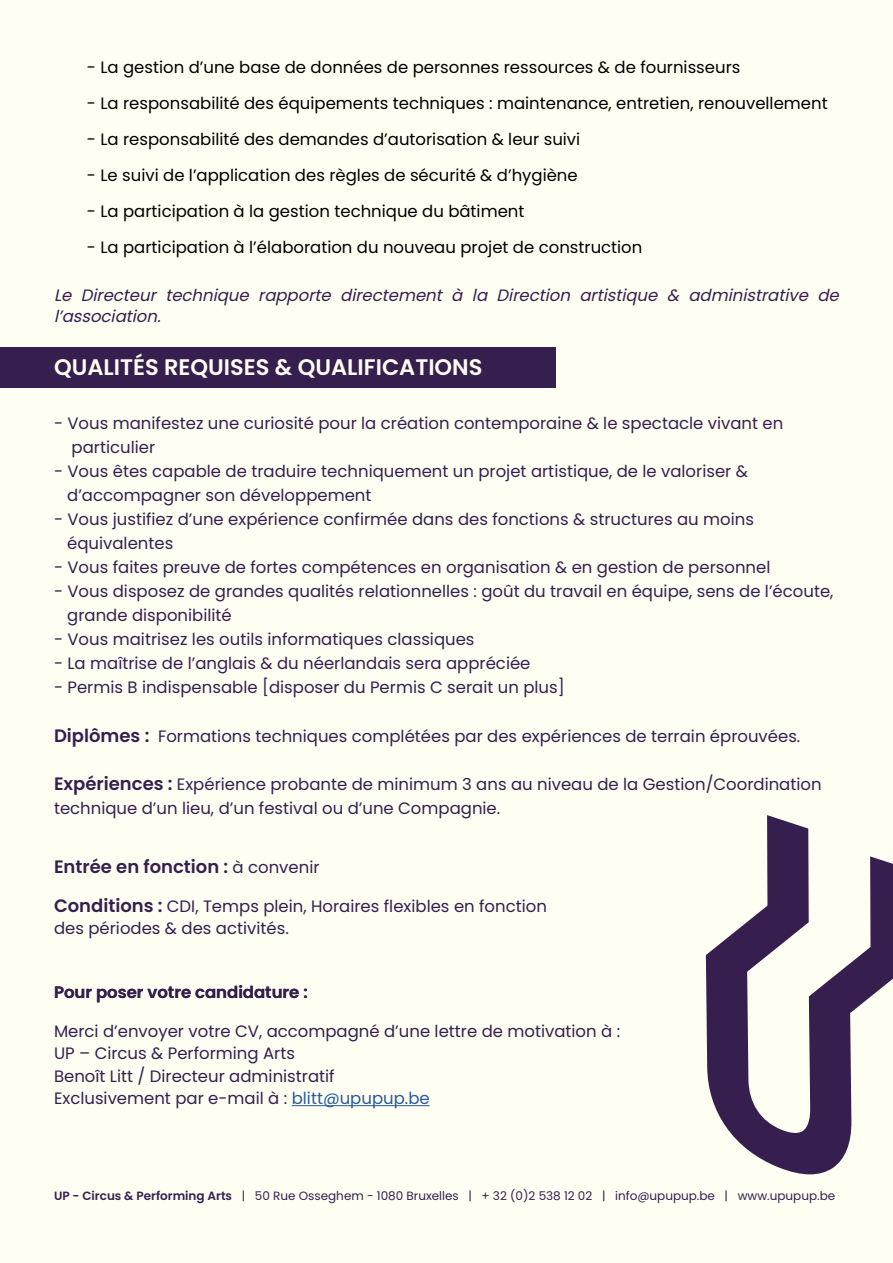
<style>
.page{position:relative;width:893px;height:1263px;background:#fffef3}
.page>*{position:absolute;margin:0;border:0;box-sizing:border-box;transform-origin:0 0}
.t1{font:600 22.5px "Poppins";color:#fffef3}
.t2{font:600 18px "Poppins";color:#361f4e}
.t3{font:16.5px/24px "Poppins";color:#361f4e}
.t4{font:16.5px "Poppins";color:#000}
.t5{font:italic 16.5px/21px "Poppins";color:#361f4e}
.t6{font:600 16.5px "Poppins";color:#361f4e}
.t7{font:12px "Poppins";color:#361f4e}
.s1{font-weight:600;font-size:18px}
.s2{font-weight:400;font-size:16.5px}
.s3{color:#275b9b}
.s4{font-weight:600}
</style>
<div class="page">
<div style="left:0;top:347px;width:556px;height:41px;background:#361f4e"></div>
<hr style="left:292px;top:1105px;width:138px;height:1px;background:#275b9b">
<svg style="left:706px;top:815px;width:187px;height:359px"></svg>
<p class="t4" style="left:87px;top:58px;width:655px">- La gestion d’une base de données de personnes ressources &amp; de fournisseurs</p>
<p class="t4" style="left:87px;top:94px;width:742px">- La responsabilité des équipements techniques : maintenance, entretien, renouvellement</p>
<p class="t4" style="left:87px;top:130px;width:495px">- La responsabilité des demandes d’autorisation &amp; leur suivi</p>
<p class="t4" style="left:87px;top:166px;width:492px">- Le suivi de l’application des règles de sécurité &amp; d’hygiène</p>
<p class="t4" style="left:87px;top:202px;width:439px">- La participation à la gestion technique du bâtiment</p>
<p class="t4" style="left:87px;top:238px;width:557px">- La participation à l’élaboration du nouveau projet de construction</p>
<p class="t5" style="left:54px;top:285px;width:792px">Le Directeur technique rapporte directement à la Direction artistique &amp; administrative de l’association.</p>
<h1 class="t1" style="left:54px;top:354px;width:430px">QUALITÉS REQUISES &amp; QUALIFICATIONS</h1>
<p class="t3" style="left:72px;top:411px;width:713px;text-indent:-18px">- Vous manifestez une curiosité pour la création contemporaine &amp; le spectacle vivant en particulier</p>
<p class="t3" style="left:67px;top:459px;width:682px;text-indent:-13px">- Vous êtes capable de traduire techniquement un projet artistique, de le valoriser &amp; d’accompagner son développement</p>
<p class="t3" style="left:67px;top:507px;width:688px;text-indent:-13px">- Vous justifiez d’une expérience confirmée dans des fonctions &amp; structures au moins équivalentes</p>
<p class="t3" style="left:54px;top:555px;width:718px">- Vous faites preuve de fortes compétences en organisation &amp; en gestion de personnel</p>
<p class="t3" style="left:67px;top:579px;width:768px;text-indent:-13px">- Vous disposez de grandes qualités relationnelles : goût du travail en équipe, sens de l’écoute, grande disponibilité</p>
<p class="t3" style="left:54px;top:627px;width:422px">- Vous maitrisez les outils informatiques classiques</p>
<p class="t3" style="left:54px;top:651px;width:478px">- La maîtrise de l’anglais &amp; du néerlandais sera appréciée</p>
<p class="t3" style="left:54px;top:675px;width:512px">- Permis B indispensable [disposer du Permis C serait un plus]</p>
<p class="t3" style="left:54px;top:724px;width:748px"><span class="s1">Diplômes :</span> Formations techniques complétées par des expériences de terrain éprouvées.</p>
<p class="t3" style="left:54px;top:772px;width:769px"><span class="s1">Expériences :</span> Expérience probante de minimum 3 ans au niveau de la Gestion/Coordination technique d’un lieu, d’un festival ou d’une Compagnie.</p>
<p class="t2" style="left:54px;top:856px;width:267px">Entrée en fonction : <span class="s2">à convenir</span></p>
<p class="t3" style="left:54px;top:895px;width:494px;line-height:22.5px"><span class="s1">Conditions :</span> CDI, Temps plein, Horaires flexibles en fonction des périodes &amp; des activités.</p>
<p class="t6" style="left:54px;top:983px;width:255px">Pour poser votre candidature :</p>
<p class="t3" style="left:54px;top:1019px;width:568px;line-height:22.5px">Merci d’envoyer votre CV, accompagné d’une lettre de motivation à :<br>UP – Circus &amp; Performing Arts<br>Benoît Litt / Directeur administratif<br>Exclusivement par e-mail à : <span class="s3">blitt@upupup.be</span></p>
<p class="t7" style="left:54px;top:1188px;width:783px"><span class="s4">UP - Circus &amp; Performing Arts</span> | 50 Rue Osseghem - 1080 Bruxelles | + 32 (0)2 538 12 02 | info@upupup.be | www.upupup.be</p>
</div>
